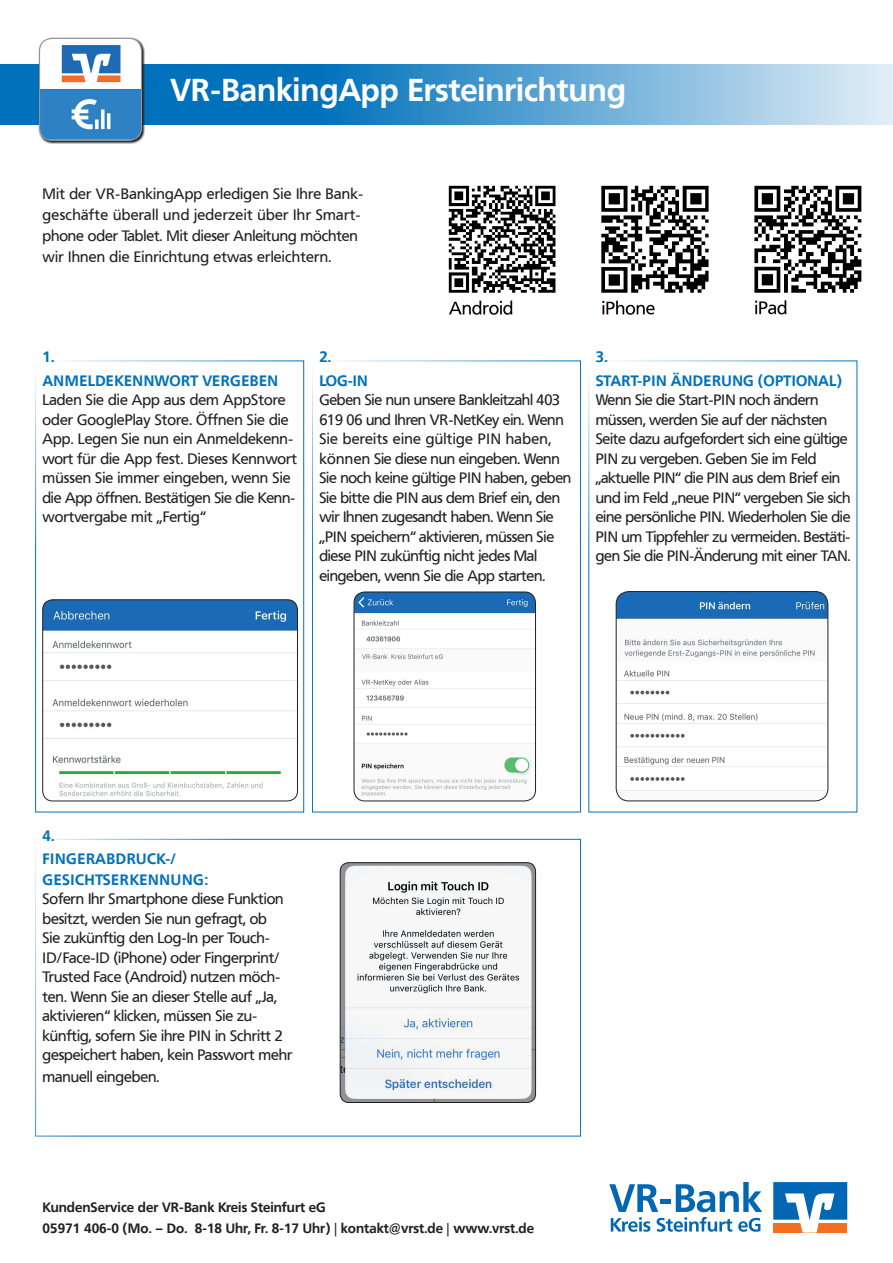
<style>
.page{position:relative;width:893px;height:1263px;background:#fff}
.page>*{position:absolute;margin:0;border:0;box-sizing:border-box;transform-origin:0 0}
.t1{font:700 31.5px "Frutiger VR";color:#fff}
.t2{font:15px/19.5px "Frutiger VR";letter-spacing:-.01em;color:#231f20}
.t3{font:15px/21px "Frutiger VR";letter-spacing:.01em;color:#231f20}
.t4{font:700 15px/21px "Frutiger VR";letter-spacing:.03em;color:#0072bc}
.t5{font:700 13.5px/21px "Frutiger VR";color:#231f20}
.s1{font-weight:400}
</style>
<div class="page">
<svg style="left:773px;top:1182px;width:74px;height:50px"></svg>
<svg style="left:609px;top:1182px;width:153px;height:50px"></svg>
<div style="left:35px;top:361px;width:269px;height:451px;border:1px solid #0072bc"></div>
<div style="left:35px;top:839px;width:546px;height:297px;border:1px solid #0072bc"></div>
<div style="left:312px;top:361px;width:269px;height:451px;border:1px solid #0072bc"></div>
<svg style="left:0;top:64px;width:893px;height:61px;background:#529fd1"></svg>
<svg style="left:38px;top:37px;width:107px;height:107px"></svg>
<img style="left:40px;top:38px;width:101px;height:102px">
<div style="left:39px;top:38px;width:103px;height:103px;border:1px solid #939598;border-radius:13px"></div>
<img style="left:43px;top:600px;width:254px;height:201px">
<div style="left:43px;top:600px;width:255px;height:201px;border:1px solid #231f20;border-radius:10px"></div>
<img style="left:340px;top:863px;width:196px;height:239px">
<div style="left:340px;top:862px;width:196px;height:241px;border:1px solid #231f20;border-radius:9px"></div>
<img style="left:354px;top:592px;width:181px;height:209px">
<div style="left:354px;top:592px;width:182px;height:209px;border:1px solid #231f20;border-radius:11px"></div>
<img style="left:616px;top:591px;width:212px;height:210px">
<div style="left:616px;top:591px;width:212px;height:210px;border:1px solid #231f20;border-radius:13px"></div>
<img style="left:448px;top:185px;width:414px;height:130px">
<h1 class="t1" style="left:170px;top:71px;width:457px">VR-BankingApp Ersteinrichtung</h1>
<p class="t3" style="left:43px;top:184px;width:322px">Mit der VR-BankingApp erledigen Sie Ihre Bank&shy;geschäfte überall und jederzeit über Ihr Smart&shy;phone oder Tablet. Mit dieser Anleitung möchten wir Ihnen die Einrichtung etwas erleichtern.</p>
<p class="t4" style="left:43px;top:347px;width:14px">1.</p>
<p class="t4" style="left:43px;top:370px;width:237px">Anmeldekennwort vergeben</p>
<p class="t2" style="left:43px;top:390px;width:256px">Laden Sie die App aus dem AppStore oder GooglePlay Store. Öffnen Sie die App. Legen Sie nun ein Anmeldekenn&shy;wort für die App fest. Dieses Kennwort müssen Sie immer eingeben, wenn Sie die App öffnen. Bestätigen Sie die Kenn&shy;wortvergabe mit „Fertig“</p>
<p class="t4" style="left:319px;top:347px;width:14px">2.</p>
<p class="t4" style="left:596px;top:347px;width:14px">3.</p>
<p class="t4" style="left:319px;top:370px;width:50px">Log-In</p>
<p class="t2" style="left:319px;top:390px;width:253px">Geben Sie nun unsere Bankleitzahl 403<br>619 06 und Ihren VR-NetKey ein. Wenn Sie bereits eine gültige PIN haben, können Sie diese nun eingeben. Wenn Sie noch keine gültige PIN haben, geben Sie bitte die PIN aus dem Brief ein, den wir Ihnen zugesandt haben. Wenn Sie „PIN speichern“ aktivieren, müssen Sie diese PIN zukünftig nicht jedes Mal eingeben, wenn Sie die App starten.</p>
<p class="t4" style="left:596px;top:370px;width:248px">Start-PIN Änderung (optional)</p>
<p class="t2" style="left:596px;top:390px;width:256px">Wenn Sie die Start-PIN noch ändern müssen, werden Sie auf der nächsten Seite dazu aufgefordert sich eine gültige PIN zu vergeben. Geben Sie im Feld „aktuelle PIN“ die PIN aus dem Brief ein und im Feld „neue PIN“ vergeben Sie sich eine persönliche PIN. Wiederholen Sie die PIN um Tippfehler zu vermeiden. Bestäti&shy;gen Sie die PIN-Änderung mit einer TAN.</p>
<p class="t4" style="left:43px;top:825px;width:14px">4.</p>
<p class="t4" style="left:43px;top:848px;width:46px">Fingerab</p>
<p class="t4" style="left:43px;top:848px;width:167px;text-indent:73px">druck-/<br>Gesichtserkennung:</p>
<p class="t2" style="left:43px;top:890px;width:251px">Sofern Ihr Smartphone diese Funktion besitzt, werden Sie nun gefragt, ob<br>Sie zukünftig den Log-In per Touch-ID/Face-ID (iPhone) oder Fingerprint/ Trusted Face (Android) nutzen möch&shy;ten. Wenn Sie an dieser Stelle auf „Ja, aktivieren“ klicken, müssen Sie zu&shy;künftig, sofern Sie ihre PIN in Schritt 2 gespeichert haben, kein Passwort mehr</p>
<p class="t2" style="left:43px;top:1067px;width:118px">manuell eingeben.</p>
<p class="t5" style="left:43px;top:1197px;width:493px">KundenService der VR-Bank Kreis Steinfurt eG<br>05971 406-0 (Mo. – Do. 8-18 Uhr, Fr. 8-17 Uhr) <span class="s1">|</span> kontakt@vrst.de <span class="s1">|</span> www.vrst.de</p>
</div>
